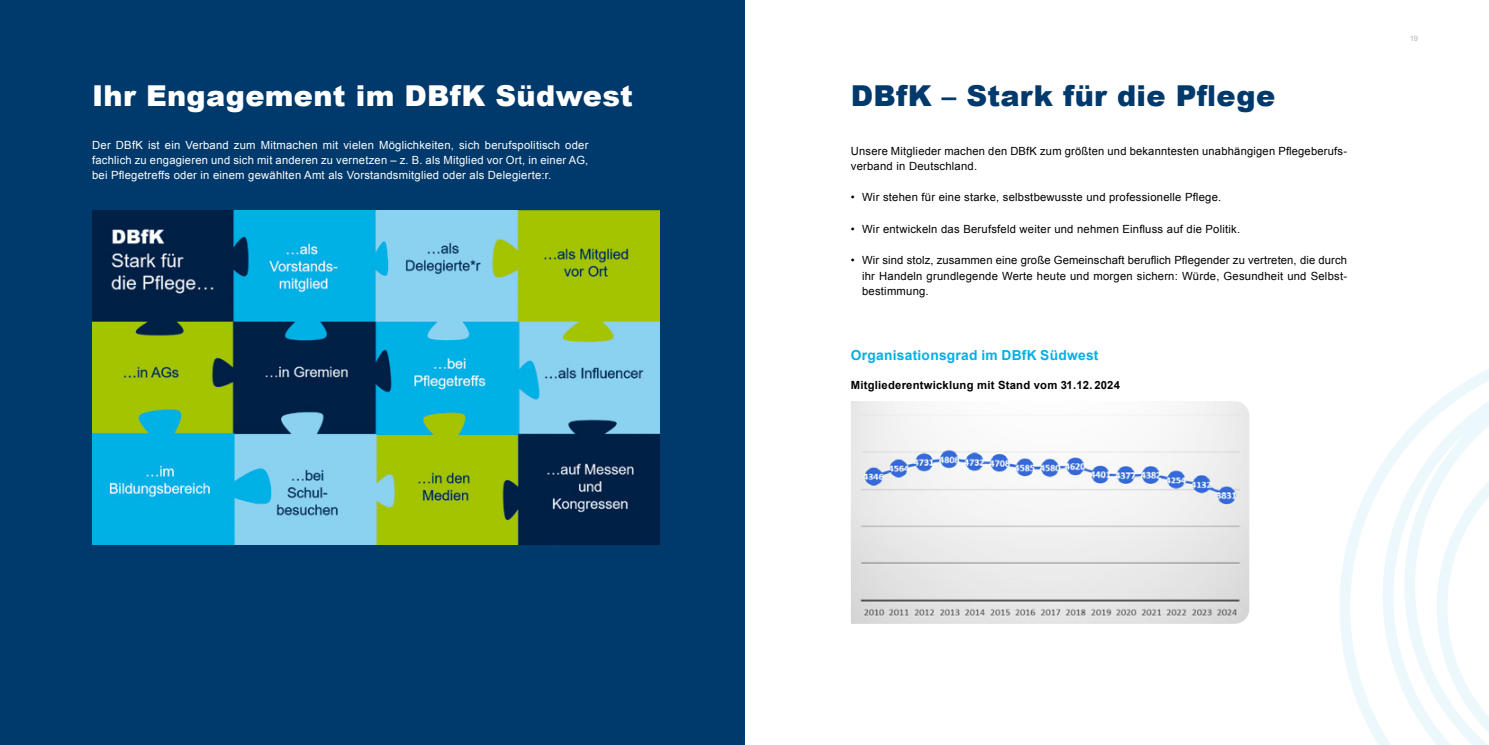
<style>
.page{position:relative;width:1489px;height:745px;background:#fff}
.page>*{position:absolute;margin:0;border:0;box-sizing:border-box;transform-origin:0 0}
.t1{font:900 28.75px "Arial";letter-spacing:.01em;color:#fff}
.t2{font:900 28.75px "Arial";letter-spacing:.01em;color:#00396b}
.t3{font:700 13.75px "Arial";letter-spacing:.02em;color:#00b0e6}
.t4{font:11.25px/15.6px "Arial";letter-spacing:.02em;color:#000}
.t5{font:11.25px/15px "Arial";letter-spacing:.02em;color:#fff;text-align:justify}
.t6{font:700 11.25px "Arial";letter-spacing:.02em;color:#000}
.t7{font:7.5px "Arial";color:#b1b3b4}
</style>
<div class="page">
<img style="left:851px;top:401px;width:398px;height:222px">
<svg style="left:1340px;top:464px;width:42px;height:280px"></svg>
<svg style="left:1382px;top:369px;width:106px;height:375px"></svg>
<div style="left:0;top:0;width:744px;height:744px;background:#00396b"></div>
<img style="left:92px;top:210px;width:567px;height:334px">
<h1 class="t1" style="left:92px;top:74px;width:542px">Ihr Engagement im DBfK Südwest</h1>
<p class="t5" style="left:92px;top:137px;width:497px">Der DBfK ist ein Verband zum Mitmachen mit vielen Möglichkeiten, sich berufspolitisch oder fachlich zu engagieren und sich mit anderen zu vernetzen – z. B. als Mitglied vor Ort, in einer AG, bei Pflegetreffs oder in einem gewählten Amt als Vorstandsmitglied oder als Delegierte:r.</p>
<h1 class="t2" style="left:850px;top:74px;width:426px">DBfK – Stark für die Pflege</h1>
<p class="t4" style="left:850px;top:143px;width:498px">Unsere Mitglieder machen den DBfK zum größten und bekanntesten unabhängigen Pflegeberufs&shy;verband in Deutschland.</p>
<p class="t4" style="left:850px;top:190px;width:372px">• Wir stehen für eine starke, selbstbewusste und professionelle Pflege.</p>
<p class="t4" style="left:850px;top:221px;width:391px">• Wir entwickeln das Berufsfeld weiter und nehmen Einfluss auf die Politik.</p>
<p class="t4" style="left:862px;top:252px;width:486px;text-align:justify;text-indent:-11px">• Wir sind stolz, zusammen eine große Gemeinschaft beruflich Pflegender zu vertreten, die durch ihr Handeln grundlegende Werte heute und morgen sichern: Würde, Gesundheit und Selbst&shy;bestimmung.</p>
<p class="t3" style="left:850px;top:346px;width:249px">Organisationsgrad im DBfK Südwest</p>
<p class="t6" style="left:850px;top:377px;width:271px">Mitgliederentwicklung mit Stand vom 31.12. 2024</p>
<p class="t7" style="left:1409px;top:33px;width:10px">19</p>
</div>
